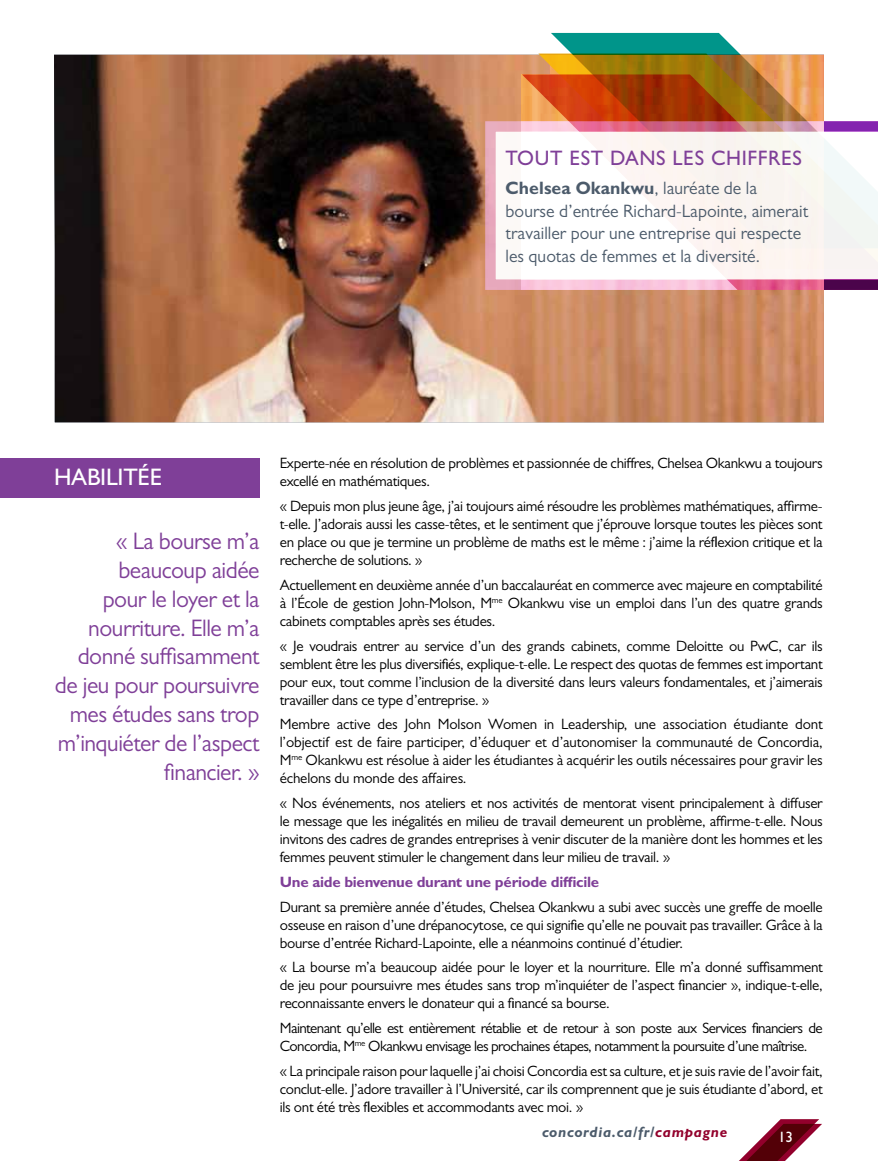
<style>
.page{position:relative;width:878px;height:1161px;background:#fff}
.page>*{position:absolute;margin:0;border:0;box-sizing:border-box;transform-origin:0 0}
.t1{font:24px/28.8px "Gill Sans MT Pro";letter-spacing:-.02em;color:#7f3f98;text-align:right}
.t2{font:500 24px "Gill Sans MT Pro";letter-spacing:-.01em;color:#fff}
.t3{font:500 21px "Gill Sans MT Pro";letter-spacing:.03em;color:#7f3f98}
.t4{font:18px/22.5px "Gill Sans MT Pro";color:#4c5b6b}
.t5{font:15px/18px "Gill Sans MT Pro";letter-spacing:-.02em;color:#000;text-align:justify}
.t6{font:15px/18px "Gill Sans MT Pro";letter-spacing:-.04em;color:#000}
.t7{font:700 15px "Gill Sans MT Pro";letter-spacing:-.02em;color:#7f3f98}
.t8{font:italic 700 15px "Gill Sans MT Pro";letter-spacing:.05em;color:#4c5b6b}
.t9{font:500 15px "Gill Sans MT Pro";color:#fff}
.s1{font-weight:700}
.s2{color:#92002c}
</style>
<div class="page">
<div style="left:0;top:458px;width:259px;height:39px;background:#7f3f98"></div>
<img style="left:54px;top:55px;width:770px;height:367px">
<svg style="left:483px;top:120px;width:341px;height:171px"></svg>
<svg style="left:551px;top:33px;width:273px;height:41px"></svg>
<svg style="left:522px;top:74px;width:356px;height:216px"></svg>
<svg style="left:739px;top:1119px;width:83px;height:42px"></svg>
<h2 class="t3" style="left:505px;top:145px;width:298px">TOUT EST DANS LES CHIFFRES</h2>
<p class="t4" style="left:505px;top:177px;width:304px"><span class="s1">Chelsea Okankwu</span>, lauréate de la bourse d’entrée Richard-Lapointe, aimerait travailler pour une entreprise qui respecte les quotas de femmes et la diversité.</p>
<h1 class="t2" style="left:54px;top:463px;width:110px">HABILITÉE</h1>
<h1 class="t1" style="left:55px;top:526px;width:206px">« La bourse m’a beaucoup aidée<br>pour le loyer et la nourriture. Elle m’a donné suffisamment de jeu pour poursuivre mes études sans trop m’inquiéter de l’aspect financier. »</h1>
<p class="t5" style="left:280px;top:454px;width:544px">Experte-née en résolution de problèmes et passionnée de chiffres, Chelsea Okankwu a toujours excellé en mathématiques.</p>
<p class="t5" style="left:280px;top:497px;width:544px">« Depuis mon plus jeune âge, j’ai toujours aimé résoudre les problèmes mathématiques, affirme&shy;t-elle. J’adorais aussi les casse-têtes, et le sentiment que j’éprouve lorsque toutes les pièces sont en place ou que je termine un problème de maths est le même : j’aime la réflexion critique et la recherche de solutions. »</p>
<p class="t5" style="left:280px;top:576px;width:544px">Actuellement en deuxième année d’un baccalauréat en commerce avec majeure en comptabilité à l’École de gestion John-Molson, M<sup>me</sup> Okankwu vise un emploi dans l’un des quatre grands cabinets comptables après ses études.</p>
<p class="t5" style="left:280px;top:636px;width:544px">« Je voudrais entrer au service d’un des grands cabinets, comme Deloitte ou PwC, car ils semblent être les plus diversifiés, explique-t-elle. Le respect des quotas de femmes est important pour eux, tout comme l’inclusion de la diversité dans leurs valeurs fondamentales, et j’aimerais travailler dans ce type d’entreprise. »</p>
<p class="t5" style="left:280px;top:715px;width:544px">Membre active des John Molson Women in Leadership, une association étudiante dont l’objectif est de faire participer, d’éduquer et d’autonomiser la communauté de Concordia, M<sup>me</sup> Okankwu est résolue à aider les étudiantes à acquérir les outils nécessaires pour gravir les échelons du monde des affaires.</p>
<p class="t5" style="left:280px;top:794px;width:544px">« Nos événements, nos ateliers et nos activités de mentorat visent principalement à diffuser le message que les inégalités en milieu de travail demeurent un problème, affirme-t-elle. Nous invitons des cadres de grandes entreprises à venir discuter de la manière dont les hommes et les femmes peuvent stimuler le changement dans leur milieu de travail. »</p>
<p class="t7" style="left:280px;top:873px;width:321px">Une aide bienvenue durant une période difficile</p>
<p class="t5" style="left:280px;top:897px;width:544px">Durant sa première année d’études, Chelsea Okankwu a subi avec succès une greffe de moelle osseuse en raison d’une drépanocytose, ce qui signifie qu’elle ne pouvait pas travailler. Grâce à la bourse d’entrée Richard-Lapointe, elle a néanmoins continué d’étudier.</p>
<p class="t5" style="left:280px;top:958px;width:544px">« La bourse m’a beaucoup aidée pour le loyer et la nourriture. Elle m’a donné suffisamment de jeu pour poursuivre mes études sans trop m’inquiéter de l’aspect financier », indique-t-elle, reconnaissante envers le donateur qui a financé sa bourse.</p>
<p class="t6" style="left:280px;top:1019px;width:544px">Maintenant qu’elle est entièrement rétablie et de retour à son poste aux Services financiers de<br>Concordia, M<sup>me</sup> Okankwu envisage les prochaines étapes, notamment la poursuite d’une maîtrise.</p>
<p class="t5" style="left:280px;top:1062px;width:544px">« La principale raison pour laquelle j’ai choisi Concordia est sa culture, et je suis ravie de l’avoir fait, conclut-elle. J’adore travailler à l’Université, car ils comprennent que je suis étudiante d’abord, et ils ont été très flexibles et accommodants avec moi. »</p>
<p class="t8" style="left:542px;top:1123px;width:187px">concordia.ca/fr/<span class="s2">campagne</span></p>
<p class="t9" style="left:778px;top:1128px;width:16px">13</p>
</div>
